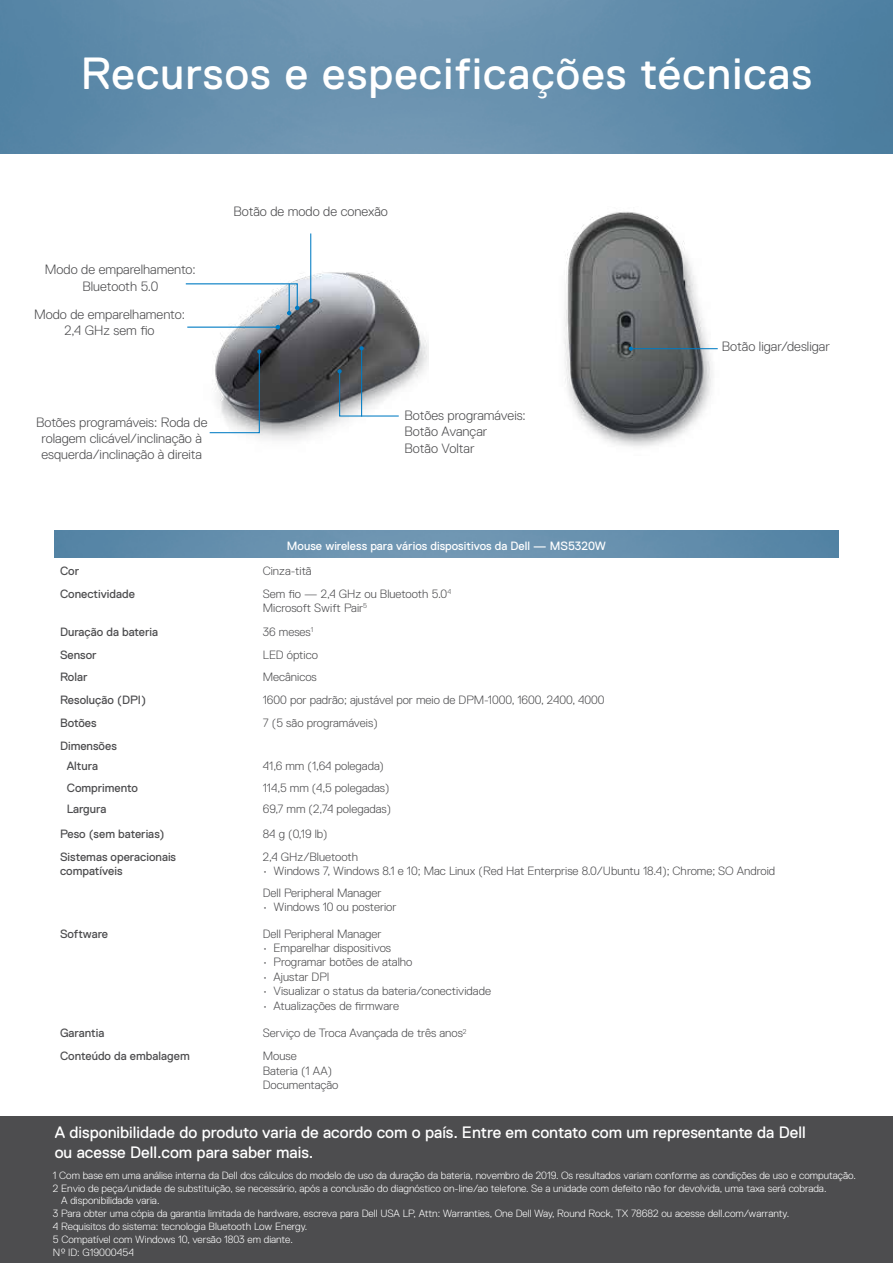
<style>
.page{position:relative;width:893px;height:1263px;background:#fff}
.page>*{position:absolute;margin:0;border:0;box-sizing:border-box;transform-origin:0 0}
.t1{font:45px "Dell Replica";letter-spacing:.025em;color:#fff}
.t2{font:16.5px/19.8px "Dell Replica";color:#fff}
.t3{font:300 13.5px/16.2px "Dell Replica";color:#4d4d4f;text-align:center}
.t4{font:300 12px/14.4px "Dell Replica";color:#4d4d4f}
.t5{font:12px/20.1px "Dell Replica";color:#4d4d4f}
.t6{font:12px "Dell Replica";color:#fff}
.t7{font:300 10.5px/13px "Dell Replica";color:#fff}
</style>
<div class="page">
<img style="left:0;top:0;width:893px;height:153px">
<div style="left:0;top:1116px;width:893px;height:147px;background:#4d4d4f"></div>
<img style="left:55px;top:530px;width:784px;height:28px">
<img style="left:564px;top:212px;width:154px;height:235px">
<hr style="left:631px;top:348px;width:87px;height:1px;background:#007bc3">
<svg style="left:629px;top:347px;width:4px;height:4px"></svg>
<img style="left:194px;top:264px;width:234px;height:176px">
<hr style="left:310px;top:233px;width:1px;height:68px;background:#007bc3">
<svg style="left:309px;top:299px;width:4px;height:4px"></svg>
<svg style="left:337px;top:369px;width:63px;height:48px"></svg>
<hr style="left:361px;top:348px;width:1px;height:69px;background:#007bc3">
<svg style="left:359px;top:346px;width:5px;height:4px"></svg>
<hr style="left:187px;top:327px;width:91px;height:1px;background:#007bc3">
<svg style="left:276px;top:325px;width:4px;height:4px"></svg>
<svg style="left:185px;top:283px;width:114px;height:32px"></svg>
<svg style="left:209px;top:349px;width:52px;height:85px"></svg>
<h1 class="t1" style="left:81px;top:49px;width:733px">Recursos e especificações técnicas</h1>
<p class="t3" style="left:45px;top:262px;width:152px">Modo de emparelhamento:<br>Bluetooth 5.0</p>
<p class="t3" style="left:34px;top:306px;width:152px">Modo de emparelhamento:<br>2,4 GHz sem fio</p>
<p class="t3" style="left:233px;top:204px;width:156px">Botão de modo de conexão</p>
<p class="t3" style="left:36px;top:414px;width:173px">Botões programáveis: Roda de rolagem clicável/inclinação à esquerda/inclinação à direita</p>
<p class="t3" style="left:405px;top:407px;width:123px;text-align:left">Botões programáveis:<br>Botão Avançar<br>Botão Voltar</p>
<p class="t6" style="left:287px;top:539px;width:321px">Mouse wireless para vários dispositivos da Dell — MS5320W</p>
<p class="t5" style="left:60px;top:560px;width:21px">Cor</p>
<p class="t4" style="left:263px;top:563px;width:50px">Cinza-titã</p>
<p class="t5" style="left:60px;top:583px;width:76px">Conectividade</p>
<p class="t4" style="left:263px;top:586px;width:190px">Sem fio — 2,4 GHz ou Bluetooth 5.0<sup>4<br></sup>Microsoft Swift Pair<sup>5</sup></p>
<p class="t5" style="left:60px;top:622px;width:100px">Duração da bateria</p>
<p class="t4" style="left:263px;top:624px;width:52px">36 meses<sup>1</sup></p>
<p class="t5" style="left:60px;top:644px;width:38px">Sensor</p>
<p class="t4" style="left:263px;top:647px;width:57px">LED óptico</p>
<p class="t5" style="left:60px;top:667px;width:29px">Rolar</p>
<p class="t4" style="left:263px;top:670px;width:56px">Mecânicos</p>
<p class="t5" style="left:60px;top:690px;width:88px">Resolução (DPI)</p>
<p class="t4" style="left:263px;top:693px;width:343px">1600 por padrão; ajustável por meio de DPM-1000, 1600, 2400, 4000</p>
<p class="t5" style="left:60px;top:713px;width:38px">Botões</p>
<p class="t4" style="left:263px;top:716px;width:116px">7 (5 são programáveis)</p>
<p class="t5" style="left:67px;top:736px;width:52px;text-indent:-7px">Dimensões<br>Altura</p>
<p class="t4" style="left:263px;top:759px;width:123px">41,6 mm (1,64 polegada)</p>
<p class="t3" style="left:722px;top:338px;width:110px">Botão ligar/desligar</p>
<p class="t5" style="left:67px;top:777px;width:73px">Comprimento</p>
<p class="t4" style="left:263px;top:780px;width:128px">114,5 mm (4,5 polegadas)</p>
<p class="t5" style="left:67px;top:799px;width:41px">Largura</p>
<p class="t4" style="left:263px;top:802px;width:130px">69,7 mm (2,74 polegadas)</p>
<p class="t5" style="left:60px;top:824px;width:106px">Peso (sem baterias)</p>
<p class="t4" style="left:263px;top:826px;width:66px">84 g (0,19 lb)</p>
<p class="t5" style="left:60px;top:849px;width:118px;line-height:14.4px">Sistemas operacionais compatíveis</p>
<p class="t4" style="left:263px;top:849px;width:97px">2,4 GHz/Bluetooth</p>
<p class="t4" style="left:263px;top:860px;width:514px;line-height:21.9px">• Windows 7, Windows 8.1 e 10; Mac Linux (Red Hat Enterprise 8.0/Ubuntu 18.4); Chrome; SO Android<br>Dell Peripheral Manager</p>
<p class="t4" style="left:263px;top:900px;width:135px">• Windows 10 ou posterior</p>
<p class="t5" style="left:60px;top:923px;width:50px">Software</p>
<p class="t4" style="left:263px;top:926px;width:120px">Dell Peripheral Manager</p>
<p class="t4" style="left:263px;top:941px;width:130px">• Emparelhar dispositivos</p>
<p class="t4" style="left:263px;top:955px;width:151px">• Programar botões de atalho</p>
<p class="t4" style="left:263px;top:969px;width:68px">• Ajustar DPI</p>
<p class="t4" style="left:263px;top:984px;width:230px">• Visualizar o status da bateria/conectividade</p>
<p class="t4" style="left:263px;top:998px;width:138px">• Atualizações de firmware</p>
<p class="t5" style="left:60px;top:1023px;width:46px">Garantia</p>
<p class="t4" style="left:263px;top:1026px;width:205px">Serviço de Troca Avançada de três anos<sup>2</sup></p>
<p class="t5" style="left:60px;top:1046px;width:131px">Conteúdo da embalagem</p>
<p class="t4" style="left:263px;top:1049px;width:77px">Mouse<br>Bateria (1 AA)<br>Documentação</p>
<h2 class="t2" style="left:55px;top:1122px;width:752px">A disponibilidade do produto varia de acordo com o país. Entre em contato com um representante da Dell ou acesse Dell.com para saber mais.</h2>
<p class="t7" style="left:53px;top:1168px;width:804px">1 Com base em uma análise interna da Dell dos cálculos do modelo de uso da duração da bateria, novembro de 2019. Os resultados variam conforme as condições de uso e computação.<br>2 Envio de peça/unidade de substituição, se necessário, após a conclusão do diagnóstico on-line/ao telefone. Se a unidade com defeito não for devolvida, uma taxa será cobrada.</p>
<p class="t7" style="left:53px;top:1194px;width:738px;text-indent:8px">A disponibilidade varia.<br>3 Para obter uma cópia da garantia limitada de hardware, escreva para Dell USA LP, Attn: Warranties, One Dell Way, Round Rock, TX 78682 ou acesse dell.com/warranty.<br>4 Requisitos do sistema: tecnologia Bluetooth Low Energy.<br>5 Compatível com Windows 10, versão 1803 em diante.<br>Nº ID: G19000454</p>
</div>
